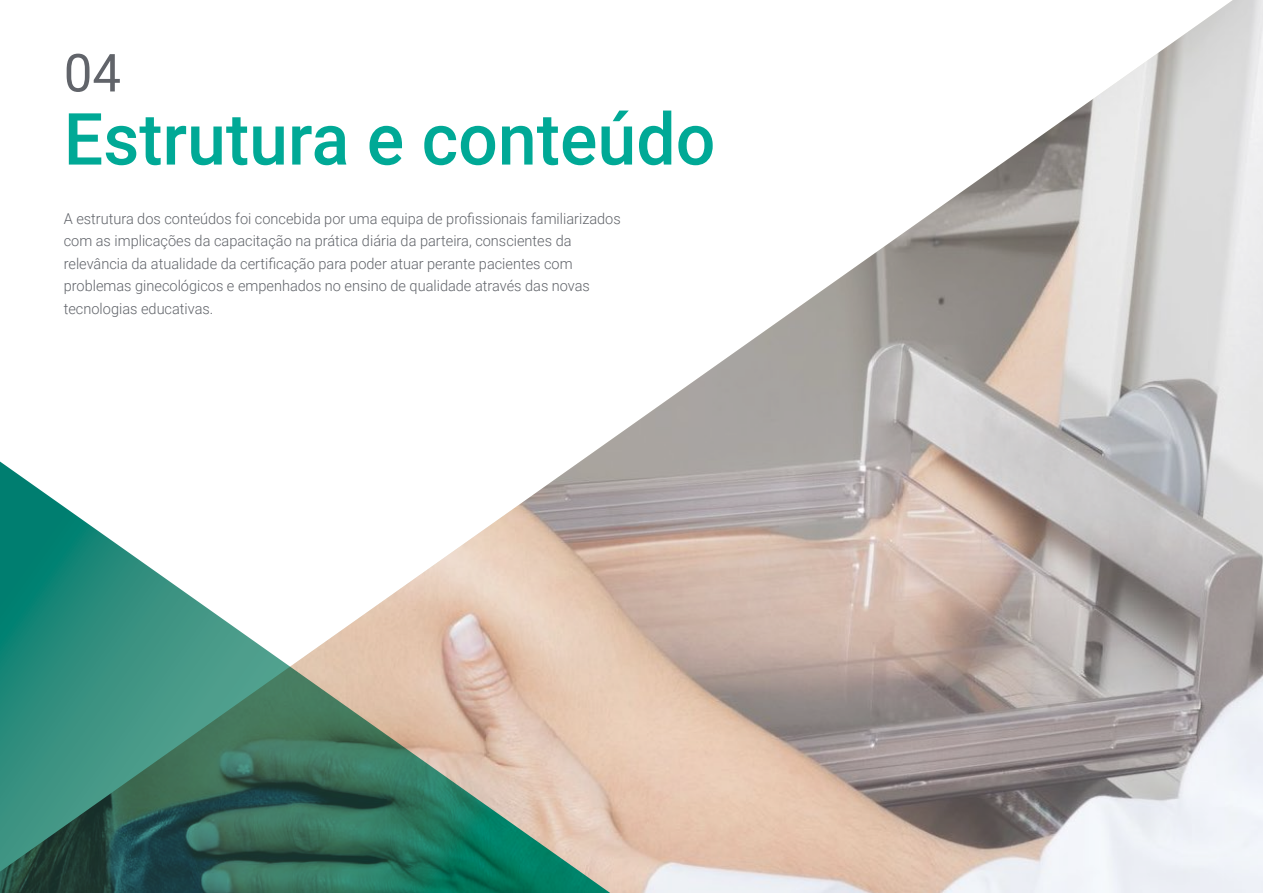
<style>
.page{position:relative;width:1263px;height:893px;background:#fff}
.page>*{position:absolute;margin:0;border:0;box-sizing:border-box;transform-origin:0 0}
.t1{font:500 72px "Roboto";color:#00a996}
.t2{font:52.5px "Roboto";color:#61646a}
.t3{font:300 15px/22.5px "Roboto";color:#61646a}
</style>
<div class="page">
<img style="left:602px;top:0;width:661px;height:893px">
<svg style="left:0;top:446px;width:640px;height:447px"></svg>
<h2 class="t2" style="left:64px;top:36px;width:59px">04</h2>
<h1 class="t1" style="left:64px;top:89px;width:653px">Estrutura e conteúdo</h1>
<p class="t3" style="left:64px;top:207px;width:558px">A estrutura dos conteúdos foi concebida por uma equipa de profissionais familiarizados com as implicações da capacitação na prática diária da parteira, conscientes da relevância da atualidade da certificação para poder atuar perante pacientes com problemas ginecológicos e empenhados no ensino de qualidade através das novas tecnologias educativas.</p>
</div>
